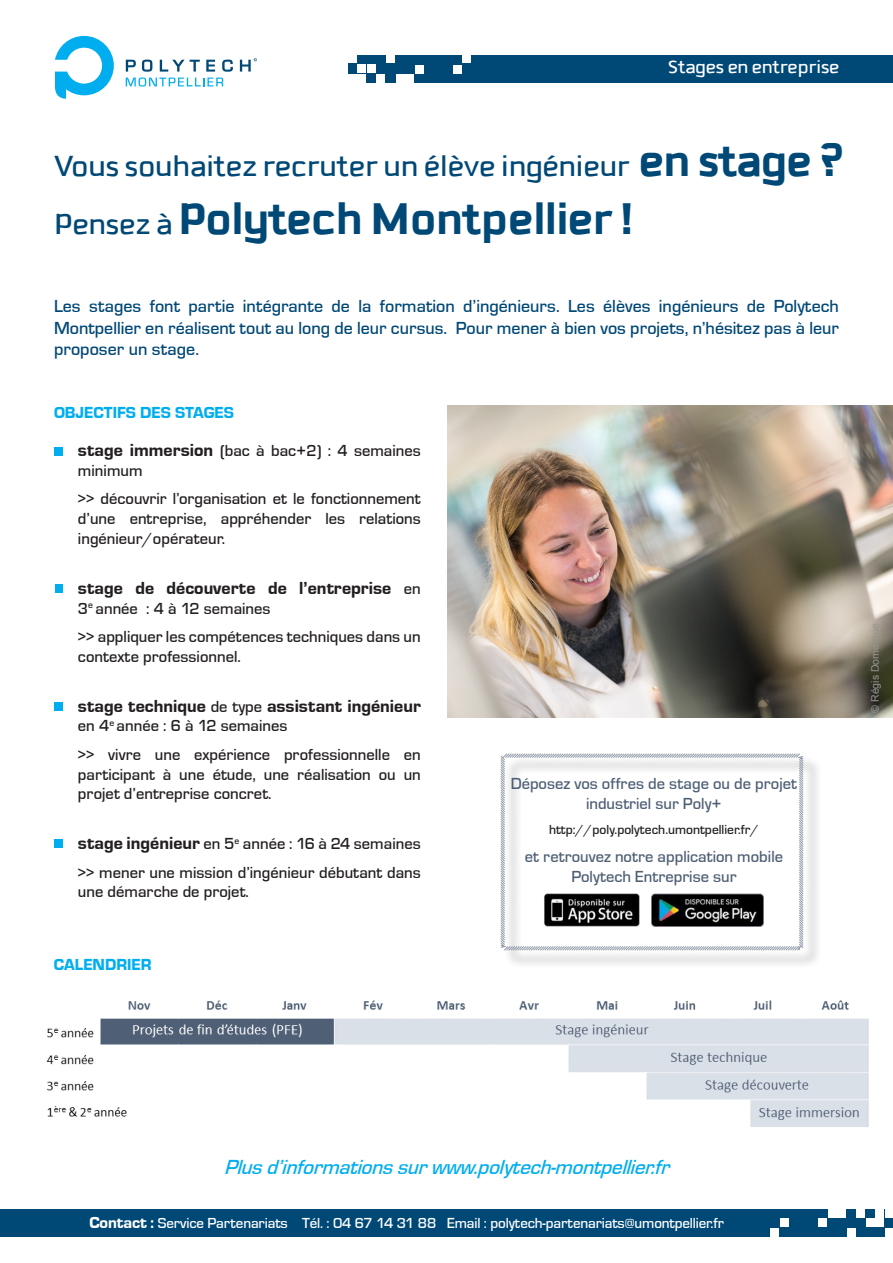
<style>
.page{position:relative;width:893px;height:1263px;background:#fff}
.page>*{position:absolute;margin:0;border:0;box-sizing:border-box;transform-origin:0 0}
.t1{font:700 48px "Downtempo";color:#004876}
.t2{font:31.5px "Downtempo";color:#004876}
.t3{font:italic 500 21px "Eurostile T";color:#00aeef}
.t4{font:19.5px "Downtempo";color:#fff}
.t5{font:500 18px/21.6px "Eurostile T";color:#004876;text-align:justify}
.t6{font:18px "Eurostile T Heav";color:#231f20}
.t7{font:500 16.5px/19.8px "Eurostile T";color:#231f20}
.t8{font:500 16.5px/19.8px "Eurostile T";color:#4f5f75;text-align:center}
.t9{font:16.5px "Eurostile T Heav";color:#00aeef}
.t10{font:500 15px "Eurostile T";letter-spacing:-.01em;color:#fff}
.t11{font:500 13.5px "Eurostile T";color:#231f20}
.t12{font:10.5px "Arial";color:#949393}
.s1{font-weight:700;font-size:48px}
.s2{font-weight:400;font-size:31.5px}
.s3{font-family:"Eurostile T Heav";font-weight:400;font-size:18px}
.s4{font-family:"Eurostile T";font-weight:500;font-size:16.5px}
.s5{font-family:"Eurostile T Heav";font-weight:400;font-size:16.5px}
</style>
<div class="page">
<img style="left:46px;top:1000px;width:823px;height:127px">
<div style="left:348px;top:55px;width:545px;height:27px;background:#004876"></div>
<svg style="left:240px;top:58px;width:17px;height:14px"></svg>
<svg style="left:55px;top:36px;width:59px;height:63px"></svg>
<svg style="left:126px;top:60px;width:107px;height:27px"></svg>
<div style="left:55px;top:447px;width:8px;height:8px;background:#00aeef"></div>
<div style="left:55px;top:584px;width:8px;height:9px;background:#00aeef"></div>
<div style="left:55px;top:839px;width:8px;height:9px;background:#00aeef"></div>
<div style="left:348px;top:55px;width:8px;height:8px;background:#fff"></div>
<div style="left:367px;top:64px;width:9px;height:9px;background:#fff"></div>
<div style="left:357px;top:74px;width:9px;height:9px;background:#fff"></div>
<div style="left:357px;top:64px;width:9px;height:9px;background:#fff"></div>
<div style="left:377px;top:74px;width:8px;height:9px;background:#fff"></div>
<div style="left:386px;top:55px;width:9px;height:8px;background:#fff"></div>
<div style="left:348px;top:74px;width:8px;height:9px;background:#fff"></div>
<div style="left:396px;top:74px;width:8px;height:9px;background:#fff"></div>
<div style="left:405px;top:74px;width:9px;height:9px;background:#fff"></div>
<div style="left:415px;top:65px;width:8px;height:8px;background:#fff"></div>
<div style="left:453px;top:65px;width:9px;height:8px;background:#fff"></div>
<div style="left:463px;top:55px;width:8px;height:8px;background:#fff"></div>
<div style="left:0;top:1209px;width:893px;height:28px;background:#004876"></div>
<div style="left:885px;top:1228px;width:8px;height:9px;background:#fff"></div>
<div style="left:866px;top:1219px;width:9px;height:8px;background:#fff"></div>
<div style="left:876px;top:1209px;width:8px;height:9px;background:#fff"></div>
<div style="left:876px;top:1219px;width:8px;height:8px;background:#fff"></div>
<div style="left:856px;top:1209px;width:9px;height:9px;background:#fff"></div>
<div style="left:847px;top:1228px;width:8px;height:9px;background:#fff"></div>
<div style="left:885px;top:1209px;width:8px;height:9px;background:#fff"></div>
<div style="left:837px;top:1209px;width:9px;height:9px;background:#fff"></div>
<div style="left:828px;top:1209px;width:8px;height:9px;background:#fff"></div>
<div style="left:818px;top:1218px;width:9px;height:9px;background:#fff"></div>
<div style="left:780px;top:1218px;width:8px;height:9px;background:#fff"></div>
<div style="left:770px;top:1228px;width:9px;height:9px;background:#fff"></div>
<div style="left:55px;top:702px;width:8px;height:9px;background:#00aeef"></div>
<img style="left:447px;top:405px;width:446px;height:312px">
<div style="left:503px;top:756px;width:319px;height:213px;background:#f2f1f1"></div>
<svg style="left:500px;top:753px;width:304px;height:198px"></svg>
<img style="left:652px;top:893px;width:111px;height:33px">
<img style="left:543px;top:893px;width:97px;height:33px">
<p class="t4" style="left:668px;top:56px;width:173px">Stages en entreprise</p>
<p class="t2" style="left:55px;top:148px;width:788px">Vous souhaitez recruter un élève ingénieur <span class="s1">en stage ?</span></p>
<p class="t1" style="left:55px;top:191px;width:578px"><span class="s2">Pensez à</span> Polytech Montpellier !</p>
<p class="t5" style="left:54px;top:296px;width:786px">Les stages font partie intégrante de la formation d’ingénieurs. Les élèves ingénieurs de Polytech Montpellier en réalisent tout au long de leur cursus. Pour mener à bien vos projets, n’hésitez pas à leur proposer un stage.</p>
<p class="t9" style="left:54px;top:404px;width:182px">OBJECTIFS DES STAGES</p>
<p class="t7" style="left:78px;top:441px;width:344px"><span class="s3">stage immersion</span> (bac à bac+2) : 4 semaines minimum</p>
<p class="t7" style="left:78px;top:489px;width:344px;text-align:justify">&gt;&gt; découvrir l’organisation et le fonctionnement d’une entreprise, appréhender les relations ingénieur/opérateur.</p>
<p class="t6" style="left:78px;top:578px;width:344px">stage de découverte de l’entreprise <span class="s4">en</span></p>
<p class="t7" style="left:78px;top:598px;width:194px">3<sup>e</sup> année : 4 à 12 semaines</p>
<p class="t7" style="left:78px;top:627px;width:344px">&gt;&gt; appliquer les compétences techniques dans un contexte professionnel.</p>
<p class="t6" style="left:78px;top:696px;width:344px">stage technique <span class="s4">de type</span> assistant ingénieur</p>
<p class="t7" style="left:78px;top:716px;width:211px">en 4<sup>e</sup> année : 6 à 12 semaines</p>
<p class="t7" style="left:78px;top:745px;width:344px;text-align:justify">&gt;&gt; vivre une expérience professionnelle en participant à une étude, une réalisation ou un projet d’entreprise concret.</p>
<p class="t7" style="left:78px;top:834px;width:344px"><span class="s3">stage ingénieur</span> en 5<sup>e</sup> année : 16 à 24 semaines</p>
<p class="t7" style="left:78px;top:862px;width:344px">&gt;&gt; mener une mission d’ingénieur débutant dans une démarche de projet.</p>
<p class="t9" style="left:54px;top:955px;width:99px">CALENDRIER</p>
<p class="t8" style="left:511px;top:774px;width:288px">Déposez vos offres de stage ou de projet industriel sur Poly+</p>
<p class="t11" style="left:549px;top:822px;width:211px">http://poly.polytech.umontpellier.fr/</p>
<p class="t8" style="left:525px;top:847px;width:260px">et retrouvez notre application mobile<br>Polytech Entreprise sur</p>
<p class="t12" style="left:868px;top:713px;width:91px;rotate:-90deg">© Régis Domergue</p>
<p class="t3" style="left:224px;top:1155px;width:453px">Plusd’informationssurwww.polytech-montpellier.fr</p>
<p class="t10" style="left:89px;top:1215px;width:636px"><span class="s5">Contact :</span> Service Partenariats Tél. : 04 67 14 31 88 Email : polytech-partenariats@umontpellier.fr</p>
</div>
